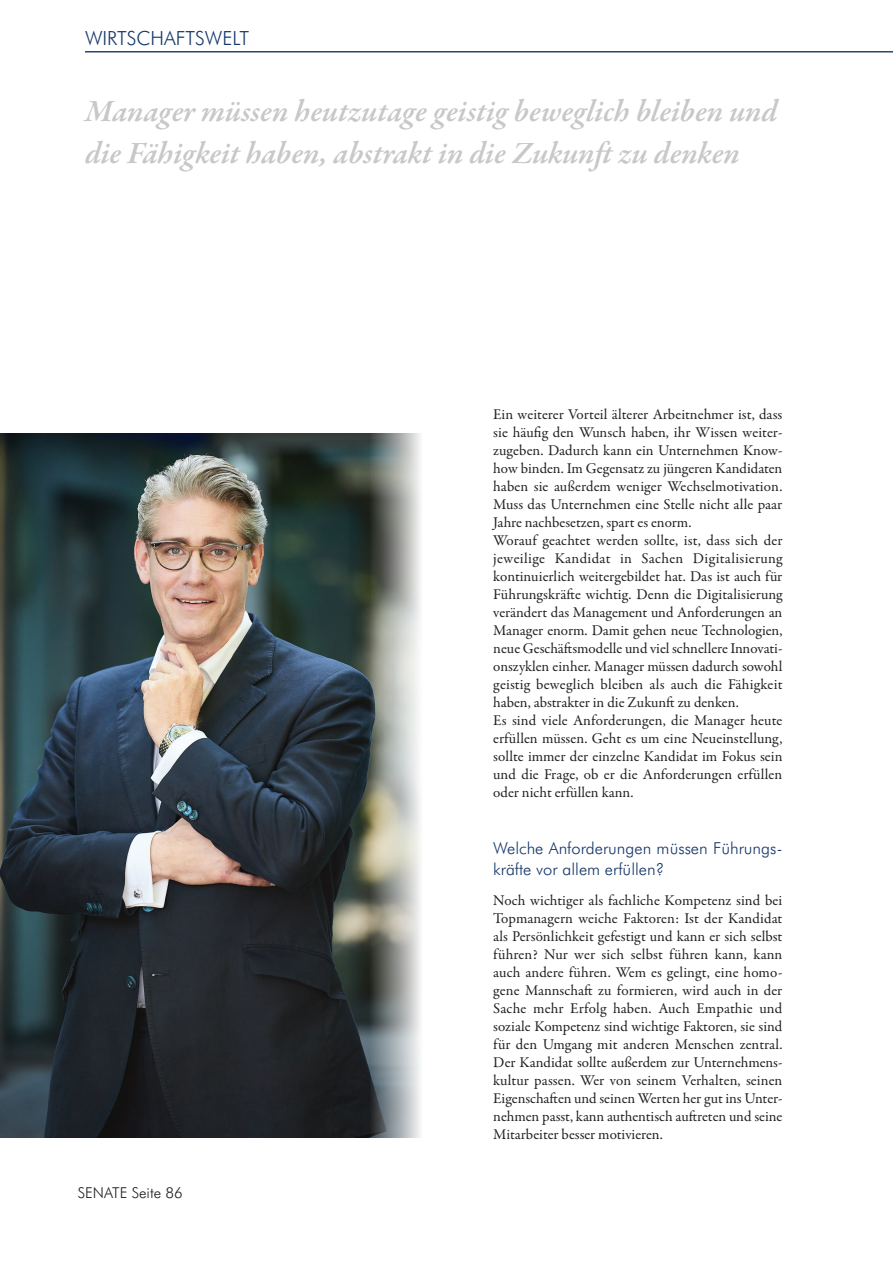
<style>
.page{position:relative;width:893px;height:1263px;background:#fff}
.page>*{position:absolute;margin:0;border:0;box-sizing:border-box;transform-origin:0 0}
.t1{font:italic 600 31.5px/42px "Garamond Premr Pro";color:#c7c8ca}
.t2{font:300 19.5px "Futura BT";color:#17396a}
.t3{font:300 16.5px/21px "Futura BT";color:#17396a}
.t4{font:15px/18px "Garamond Premr Pro";color:#231f20}
.t5{font:300 15px "Futura BT";color:#231f20}
</style>
<div class="page">
<hr style="left:85px;top:51px;width:808px;height:1px;background:#17396a">
<img style="left:0;top:434px;width:421px;height:703px">
<h2 class="t2" style="left:85px;top:26px;width:166px">Wirtschaftswelt</h2>
<h1 class="t1" style="left:85px;top:92px;width:694px">Manager müssen heutzutage geistig beweglich bleiben und die Fähigkeit haben, abstrakt in die Zukunft zu denken</h1>
<p class="t4" style="left:493px;top:405px;width:291px">Ein weiterer Vorteil älterer Arbeitnehmer ist, dass sie häufig den Wunsch haben, ihr Wissen weiter&shy;zugeben. Dadurch kann ein Unternehmen Know&shy;how binden. Im Gegensatz zu jüngeren Kandidaten haben sie außerdem weniger Wechselmotivation.<br>Muss das Unternehmen eine Stelle nicht alle paar Jahre nachbesetzen, spart es enorm.<br>Worauf geachtet werden sollte, ist, dass sich der jeweilige Kandidat in Sachen Digitalisierung kontinuierlich weitergebildet hat. Das ist auch für Führungskräfte wichtig. Denn die Digitalisierung verändert das Management und Anforderungen an Manager enorm. Damit gehen neue Technologien, neue Geschäftsmodelle und viel schnellere Innovati&shy;onszyklen einher. Manager müssen dadurch sowohl geistig beweglich bleiben als auch die Fähigkeit haben, abstrakter in die Zukunft zu denken.<br>Es sind viele Anforderungen, die Manager heute erfüllen müssen. Geht es um eine Neueinstellung, sollte immer der einzelne Kandidat im Fokus sein und die Frage, ob er die Anforderungen erfüllen oder nicht erfüllen kann.</p>
<p class="t5" style="left:78px;top:1183px;width:107px">SENATE Seite 86</p>
<p class="t3" style="left:493px;top:837px;width:291px">Welche Anforderungen müssen Führungs&shy;kräfte vor allem erfüllen?</p>
<p class="t4" style="left:493px;top:891px;width:291px;text-align:justify">Noch wichtiger als fachliche Kompetenz sind bei Topmanagern weiche Faktoren: Ist der Kandidat als Persönlichkeit gefestigt und kann er sich selbst führen? Nur wer sich selbst führen kann, kann auch andere führen. Wem es gelingt, eine homo&shy;gene Mannschaft zu formieren, wird auch in der Sache mehr Erfolg haben. Auch Empathie und soziale Kompetenz sind wichtige Faktoren, sie sind für den Umgang mit anderen Menschen zentral.<br>Der Kandidat sollte außerdem zur Unternehmens&shy;kultur passen. Wer von seinem Verhalten, seinen Eigenschaften und seinen Werten her gut ins Unter&shy;nehmen passt, kann authentisch auftreten und seine Mitarbeiter besser motivieren.</p>
</div>
